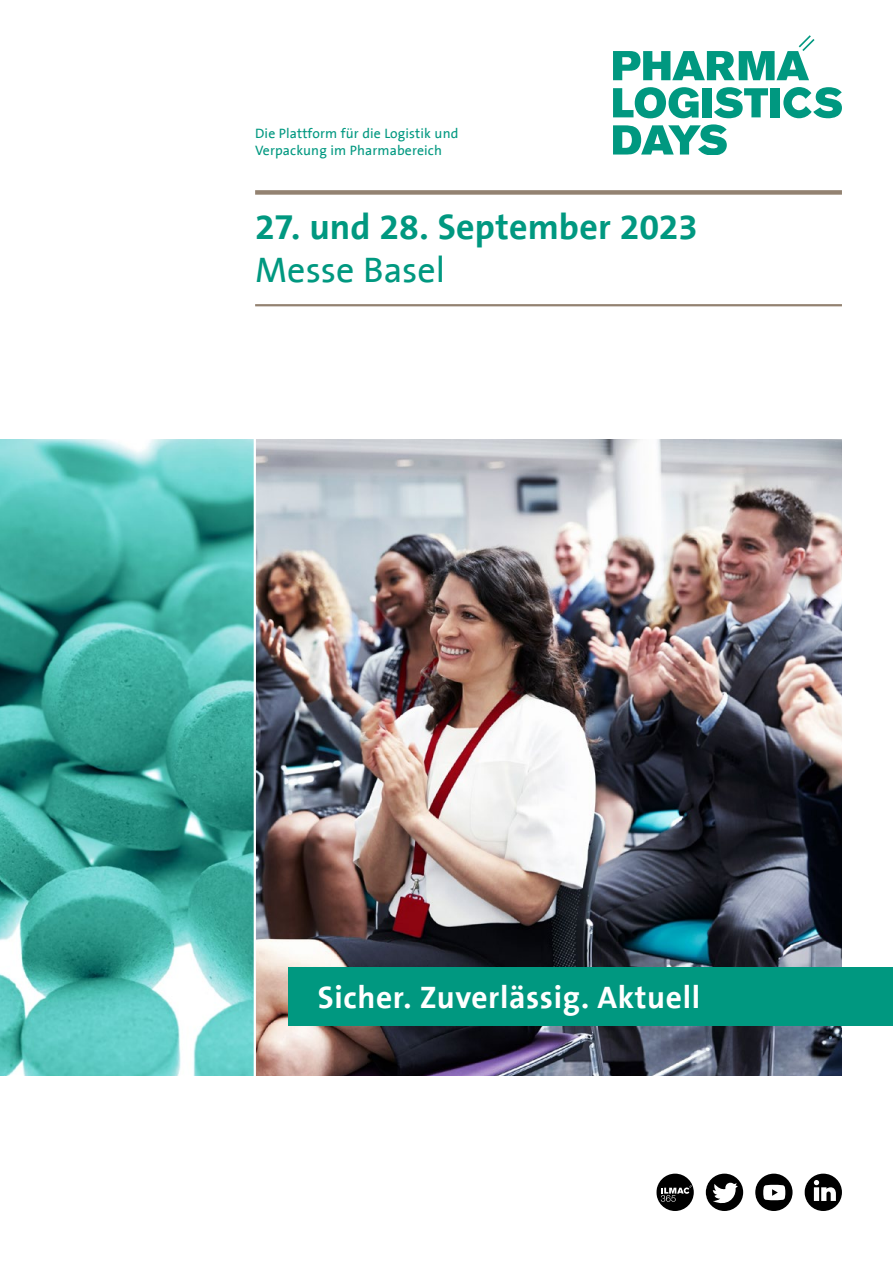
<style>
.page{position:relative;width:893px;height:1263px;background:#fff}
.page>*{position:absolute;margin:0;border:0;box-sizing:border-box;transform-origin:0 0}
.t1{font:700 36px "MCH The Sans";color:#009880}
.t2{font:36px "MCH The Sans";color:#009880}
.t3{font:700 31.5px "MCH The Sans";letter-spacing:.02em;color:#fff}
.t4{font:13.8px/16.5px "MCH The Sans";letter-spacing:.01em;color:#009880}
</style>
<div class="page">
<svg style="left:613px;top:35px;width:201px;height:45px"></svg>
<div style="left:771px;top:88px;width:9px;height:29px;background:#009880"></div>
<div style="left:702px;top:88px;width:10px;height:29px;background:#009880"></div>
<svg style="left:613px;top:87px;width:86px;height:31px"></svg>
<svg style="left:714px;top:87px;width:54px;height:31px"></svg>
<svg style="left:783px;top:87px;width:59px;height:31px"></svg>
<svg style="left:613px;top:124px;width:114px;height:31px"></svg>
<img style="left:0;top:439px;width:842px;height:636px">
<hr style="left:254px;top:437px;width:2px;height:658px;background:#fff">
<div style="left:255px;top:190px;width:587px;height:5px;background:#938271"></div>
<div style="left:288px;top:967px;width:605px;height:59px;background:#009880"></div>
<hr style="left:255px;top:304px;width:587px;height:2px;background:#938271">
<svg style="left:656px;top:1173px;width:38px;height:38px"></svg>
<svg style="left:706px;top:1173px;width:37px;height:38px"></svg>
<svg style="left:755px;top:1173px;width:37px;height:38px"></svg>
<svg style="left:805px;top:1173px;width:37px;height:38px"></svg>
<p class="t4" style="left:255px;top:126px;width:205px">Die Plattform für die Logistik und<br>Verpackung im Pharmabereich</p>
<h1 class="t1" style="left:255px;top:208px;width:444px">27. und 28. September 2023</h1>
<h1 class="t2" style="left:255px;top:251px;width:191px">Messe Basel</h1>
<h2 class="t3" style="left:318px;top:981px;width:384px">Sicher. Zuverlässig. Aktuell</h2>
</div>
